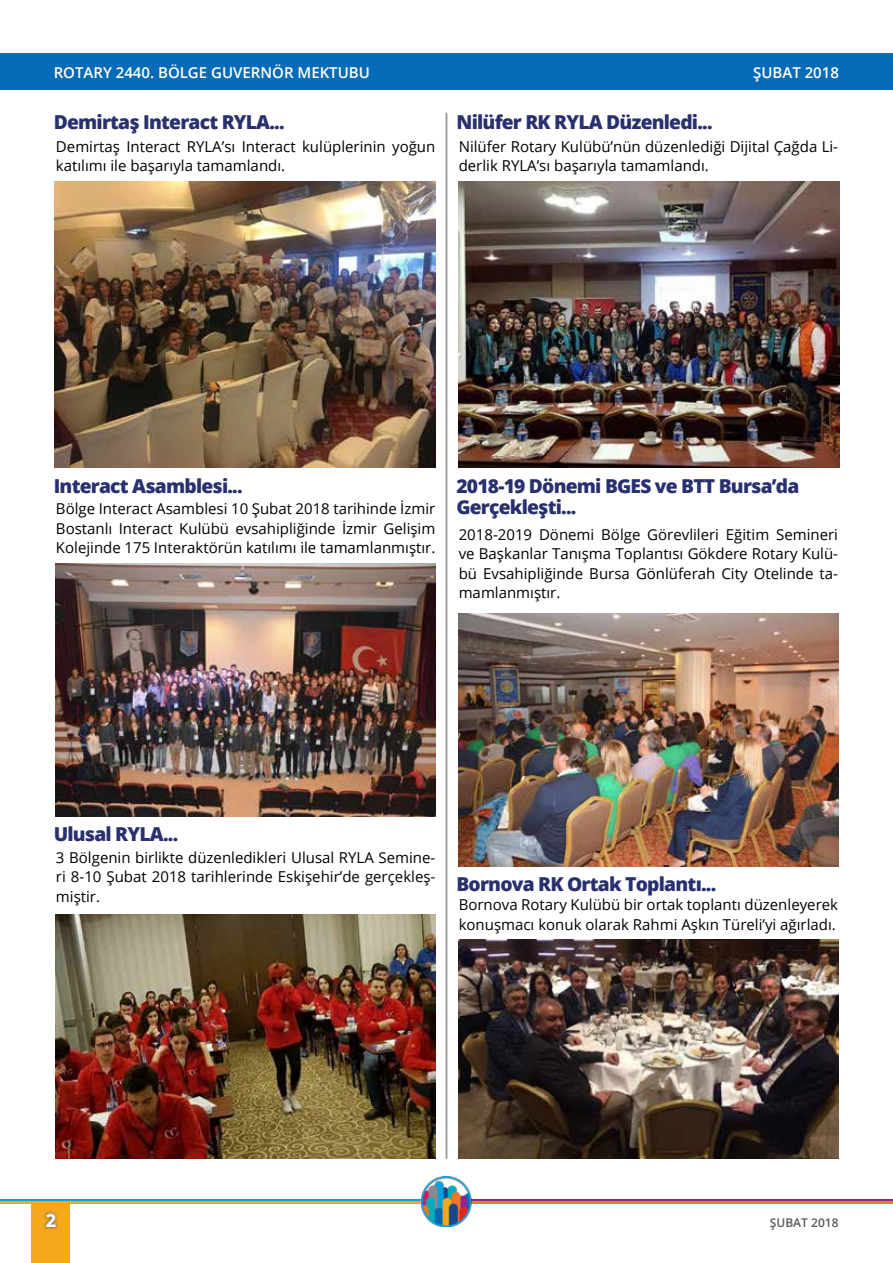
<style>
.page{position:relative;width:893px;height:1263px;background:#fff}
.page>*{position:absolute;margin:0;border:0;box-sizing:border-box;transform-origin:0 0}
.t1{font:800 19.2px/21px "Open Sans";letter-spacing:-.04em;color:#28306e}
.t2{font:700 18px "Open Sans";color:#fff}
.t3{font:15px/19.5px "Open Sans";color:#000}
.t4{font:600 15px "Open Sans";color:#fff}
.t5{font:600 12px "Open Sans";color:#58595b}
</style>
<div class="page">
<hr style="left:446px;top:113px;width:1px;height:1046px;background:#939598">
<hr style="left:0;top:1199px;width:422px;height:2px;background:#11a1dc">
<hr style="left:469px;top:1199px;width:424px;height:2px;background:#8f278c">
<hr style="left:0;top:1201px;width:422px;height:3px;background:#f5a81d">
<hr style="left:469px;top:1201px;width:424px;height:3px;background:#f47721">
<img style="left:421px;top:1177px;width:51px;height:49px">
<div style="left:32px;top:1203px;width:38px;height:60px;background:#f5a81d"></div>
<div style="left:42px;top:1210px;width:17px;height:20px;background:#000;opacity:.51"></div>
<svg style="left:44px;top:1211px;width:13px;height:17px"></svg>
<div style="left:0;top:53px;width:893px;height:36px;background:#086bb5"></div>
<img style="left:54px;top:182px;width:381px;height:286px">
<img style="left:55px;top:563px;width:380px;height:253px">
<img style="left:56px;top:914px;width:379px;height:245px">
<img style="left:459px;top:182px;width:380px;height:286px">
<img style="left:459px;top:614px;width:379px;height:253px">
<img style="left:459px;top:940px;width:379px;height:218px">
<p class="t4" style="left:54px;top:62px;width:318px">ROTARY 2440. BÖLGE GUVERNÖR MEKTUBU</p>
<p class="t4" style="left:753px;top:62px;width:87px">ŞUBAT 2018</p>
<p class="t1" style="left:54px;top:111px;width:232px">Demirtaş Interact RYLA...</p>
<p class="t1" style="left:456px;top:111px;width:258px">Nilüfer RK RYLA Düzenledi...</p>
<p class="t3" style="left:56px;top:136px;width:381px">Demirtaş Interact RYLA’sı Interact kulüplerinin yoğun katılımı ile başarıyla tamamlandı.</p>
<p class="t3" style="left:459px;top:136px;width:381px">Nilüfer Rotary Kulübü’nün düzenlediği Dijital Çağda Li&shy;derlik RYLA’sı başarıyla tamamlandı.</p>
<p class="t1" style="left:54px;top:474px;width:190px">Interact Asamblesi...</p>
<p class="t3" style="left:56px;top:499px;width:381px;text-align:justify">Bölge Interact Asamblesi 10 Şubat 2018 tarihinde İzmir Bostanlı Interact Kulübü evsahipliğinde İzmir Gelişim Kolejinde 175 Interaktörün katılımı ile tamamlanmıştır.</p>
<p class="t1" style="left:456px;top:474px;width:345px">2018-19 Dönemi BGES ve BTT Bursa’da<br>Gerçekleşti...</p>
<p class="t3" style="left:459px;top:524px;width:381px;text-align:justify">2018-2019 Dönemi Bölge Görevlileri Eğitim Semineri ve Başkanlar Tanışma Toplantısı Gökdere Rotary Kulü&shy;bü Evsahipliğinde Bursa Gönlüferah City Otelinde ta&shy;mamlanmıştır.</p>
<p class="t1" style="left:54px;top:822px;width:126px">Ulusal RYLA...</p>
<p class="t3" style="left:56px;top:847px;width:381px;text-align:justify">3 Bölgenin birlikte düzenledikleri Ulusal RYLA Semine&shy;ri 8-10 Şubat 2018 tarihlerinde Eskişehir’de gerçekleş&shy;miştir.</p>
<p class="t1" style="left:456px;top:873px;width:261px">Bornova RK Ortak Toplantı...</p>
<p class="t3" style="left:459px;top:895px;width:381px">Bornova Rotary Kulübü bir ortak toplantı düzenleyerek konuşmacı konuk olarak Rahmi Aşkın Türeli’yi ağırladı.</p>
<p class="t2" style="left:46px;top:1207px;width:12px">2</p>
<p class="t5" style="left:770px;top:1214px;width:70px">ŞUBAT 2018</p>
</div>
